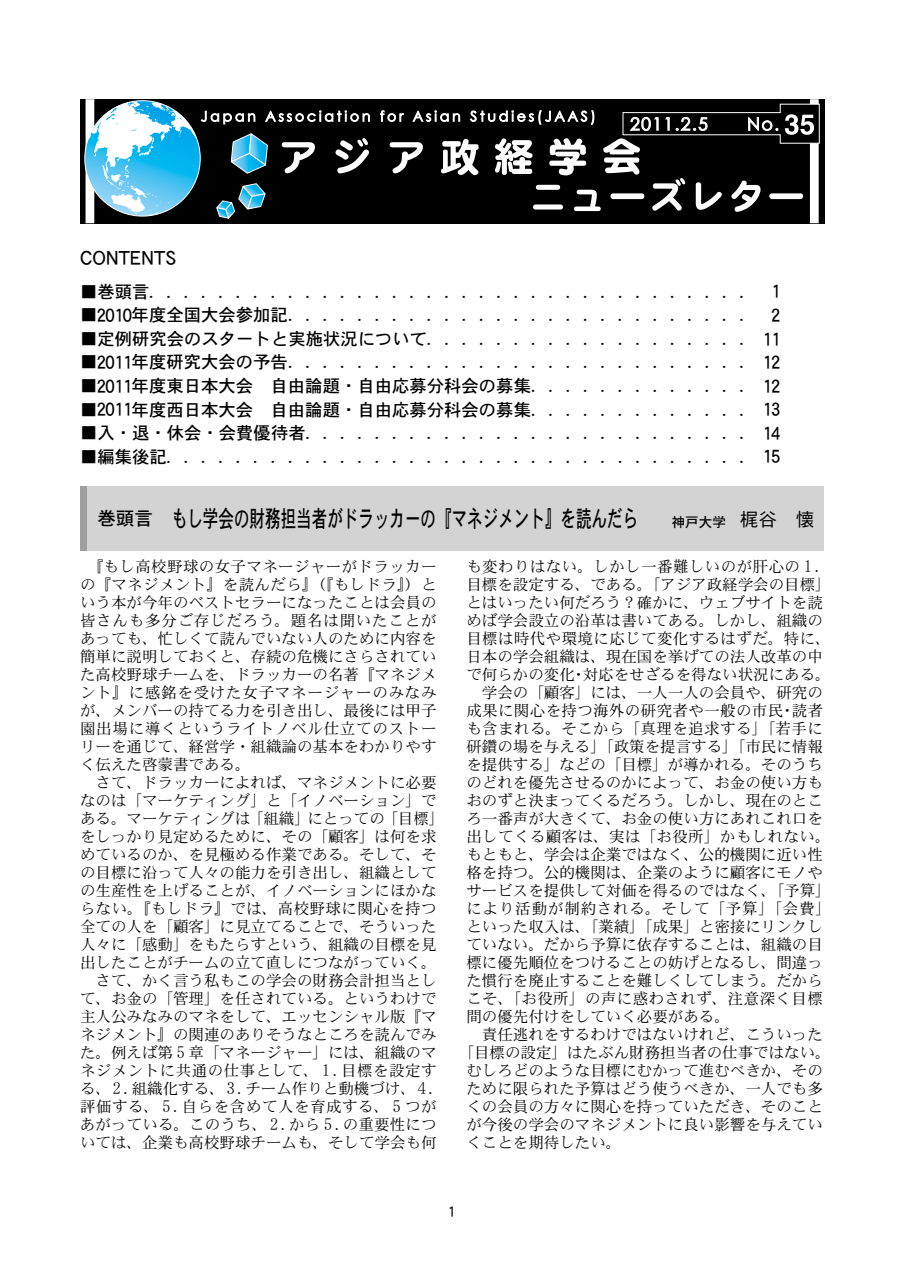
<style>
.page{position:relative;width:903px;height:1275px;background:#fff}
.page>*{position:absolute;margin:0;border:0;box-sizing:border-box;transform-origin:0 0}
.t1{font:23.62px "DFHS Gothic Pro 5 W5";color:#000;scale:.66 1}
.t2{font:21.7px "DFHS Gothic Pro 5 W5";color:#000;scale:.91 1}
.t3{font:17.5px "Century Gothic";color:#fff}
.t4{font:17.32px "DFHS Gothic Pro 5 W5";color:#000}
.t5{font:16.1px "DFHS Gothic Pro 5 W5";color:#000;scale:.9 1}
.t6{font:15.58px/18px "DFHS Mincho Pro 5 W3";color:#000}
.t7{font:15.58px "DFHS Mincho Pro 5 W3";letter-spacing:.025em;color:#000}
.t8{font:15.58px "DFHS Mincho Pro 5 W3";letter-spacing:.03em;color:#000}
.t9{font:15.58px "DFHS Mincho Pro 5 W3";letter-spacing:.055em;color:#000}
.t10{font:13.65px "DFHS Gothic Pro 5 W5";color:#000}
.s1{font-size:20.47px}
.s2{font-size:18.55px}
.s3{font-family:"DFHS Gothic Pro 5 W3";font-size:18.55px}
.s4{font-size:15.92px}
</style>
<div class="page">
<div style="left:80px;top:99px;width:744px;height:124px;background:#000"></div>
<div style="left:810px;top:99px;width:9px;height:124px;background:#fff"></div>
<svg style="left:84px;top:99px;width:286px;height:124px"></svg>
<svg style="left:380px;top:103px;width:440px;height:109px"></svg>
<div style="left:80px;top:486px;width:7px;height:64px;background:#9f9fa0"></div>
<div style="left:87px;top:486px;width:737px;height:64px;background:#d3d3d4"></div>
<p class="t3" style="left:630px;top:112px;width:79px">2011.2.5</p>
<h2 class="t2" style="left:80px;top:245px;width:107px">CONTENTS</h2>
<p class="t4" style="left:80px;top:282px;width:702px">■巻頭言．．．．．．．．．．．．．．．．．．．．．．．．．．．．．．．．．．． <span class="s1">1</span></p>
<p class="t4" style="left:80px;top:306px;width:702px">■<span class="s1">2010</span>年度全国大会参加記．．．．．．．．．．．．．．．．．．．．．．．．．．． <span class="s1">2</span></p>
<p class="t4" style="left:80px;top:329px;width:702px">■定例研究会のスタートと実施状況について．．．．．．．．．．．．．．．．．．． <span class="s1">11</span></p>
<p class="t4" style="left:80px;top:353px;width:702px">■<span class="s1">2011</span>年度研究大会の予告．．．．．．．．．．．．．．．．．．．．．．．．．．． <span class="s1">12</span></p>
<p class="t4" style="left:80px;top:376px;width:702px">■<span class="s1">2011</span>年度東日本大会　自由論題・自由応募分科会の募集．．．．．．．．．．．．． <span class="s1">12</span></p>
<p class="t4" style="left:80px;top:400px;width:702px">■<span class="s1">2011</span>年度西日本大会　自由論題・自由応募分科会の募集．．．．．．．．．．．．． <span class="s1">13</span></p>
<p class="t4" style="left:80px;top:423px;width:702px">■入・退・休会・会費優待者．．．．．．．．．．．．．．．．．．．．．．．．．． <span class="s1">14</span></p>
<p class="t4" style="left:80px;top:447px;width:702px">■編集後記．．．．．．．．．．．．．．．．．．．．．．．．．．．．．．．．．． <span class="s1">15</span></p>
<h1 class="t1" style="left:97px;top:505px;width:821px"><span class="s2">巻頭言　</span>もし学会の財務担当者がドラッカーの『マネジメント』を読んだら</h1>
<p class="t10" style="left:672px;top:514px;width:144px">神戸大学 <span class="s3">梶谷　懐</span></p>
<p class="t6" style="left:80px;top:557px;width:366px;text-indent:8px">『もし高校野球の女子マネージャーがドラッカーの『マネジメント』を読んだら』（『もしドラ』）という本が今年のベストセラーになったことは会員の皆さんも多分ご存じだろう。題名は聞いたことがあっても、忙しくて読んでいない人のために内容を簡単に説明しておくと、存続の危機にさらされていた高校野球チームを、ドラッカーの名著『マネジメント』に感銘を受けた女子マネージャーのみなみが、メンバーの持てる力を引き出し、最後には甲子園出場に導くというライトノベル仕立てのストーリーを通じて、経営学・組織論の基本をわかりやすく伝えた啓蒙書である。<br>　さて、ドラッカーによれば、マネジメントに必要なのは「マーケティング」と「イノベーション」である。マーケティングは「組織」にとっての「目標」をしっかり見定めるために、その「顧客」は何を求めているのか、を見極める作業である。そして、その目標に沿って人々の能力を引き出し、組織としての生産性を上げることが、イノベーションにほかならない。『もしドラ』では、高校野球に関心を持つ全ての人を「顧客」に見立てることで、そういった人々に「感動」をもたらすという、組織の目標を見出したことがチームの立て直しにつながっていく。　さて、かく言う私もこの学会の財務会計担当として、お金の「管理」を任されている。というわけで主人公みなみのマネをして、エッセンシャル版『マネジメント』の関連のありそうなところを読んでみた。例えば第<span class="s4">５</span>章「マネージャー」には、組織のマネジメントに共通の仕事として、<span class="s4">１</span>．目標を設定する、<span class="s4">２</span>．組織化する、<span class="s4">３</span>．チーム作りと動機づけ、<span class="s4">４</span>．評価する、<span class="s4">５</span>．自らを含めて人を育成する、<span class="s4">５</span>つがあがっている。このうち、<span class="s4">２</span>．から<span class="s4">５</span>．の重要性については、企業も高校野球チームも、そして学会も何</p>
<p class="t8" style="left:466px;top:558px;width:366px">も変わりはない。しかし一番難しいのが肝心の<span class="s4">１</span>．</p>
<p class="t6" style="left:466px;top:575px;width:366px">目標を設定する、である。「アジア政経学会の目標」</p>
<p class="t6" style="left:466px;top:593px;width:358px">とはいったい何だろう？確かに、ウェブサイトを読</p>
<p class="t6" style="left:466px;top:611px;width:358px">めば学会設立の沿革は書いてある。しかし、組織の</p>
<p class="t7" style="left:466px;top:630px;width:366px">目標は時代や環境に応じて変化するはずだ。特に、</p>
<p class="t6" style="left:466px;top:647px;width:358px">日本の学会組織は、現在国を挙げての法人改革の中</p>
<p class="t6" style="left:466px;top:665px;width:366px">で何らかの変化･対応をせざるを得ない状況にある。</p>
<p class="t6" style="left:466px;top:683px;width:358px">　学会の「顧客」には、一人一人の会員や、研究の</p>
<p class="t7" style="left:466px;top:702px;width:358px">成果に関心を持つ海外の研究者や一般の市民･読者</p>
<p class="t7" style="left:466px;top:720px;width:358px">も含まれる。そこから「真理を追求する」「若手に</p>
<p class="t6" style="left:466px;top:737px;width:358px">研鑽の場を与える」「政策を提言する」「市民に情報</p>
<p class="t6" style="left:466px;top:755px;width:358px">を提供する」などの「目標」が導かれる。そのうち</p>
<p class="t6" style="left:466px;top:773px;width:358px">のどれを優先させるのかによって、お金の使い方も</p>
<p class="t6" style="left:466px;top:791px;width:358px">おのずと決まってくるだろう。しかし、現在のとこ</p>
<p class="t6" style="left:466px;top:809px;width:358px">ろ一番声が大きくて、お金の使い方にあれこれ口を</p>
<p class="t7" style="left:466px;top:828px;width:366px">出してくる顧客は、実は「お役所」かもしれない。</p>
<p class="t6" style="left:466px;top:845px;width:358px">もともと、学会は企業ではなく、公的機関に近い性</p>
<p class="t6" style="left:466px;top:863px;width:358px">格を持つ。公的機関は、企業のように顧客にモノや</p>
<p class="t6" style="left:466px;top:881px;width:366px">サービスを提供して対価を得るのではなく、「予算」</p>
<p class="t9" style="left:466px;top:900px;width:366px">により活動が制約される。そして「予算」「会費」</p>
<p class="t6" style="left:466px;top:917px;width:358px">といった収入は、「業績」「成果」と密接にリンクし</p>
<p class="t6" style="left:466px;top:935px;width:358px">ていない。だから予算に依存することは、組織の目</p>
<p class="t6" style="left:466px;top:953px;width:358px">標に優先順位をつけることの妨げとなるし、間違っ</p>
<p class="t6" style="left:466px;top:971px;width:358px">た慣行を廃止することを難しくしてしまう。だから</p>
<p class="t7" style="left:466px;top:990px;width:358px">こそ、「お役所」の声に惑わされず、注意深く目標</p>
<p class="t6" style="left:466px;top:1007px;width:265px">間の優先付けをしていく必要がある。</p>
<p class="t6" style="left:466px;top:1025px;width:358px">　責任逃れをするわけではないけれど、こういった</p>
<p class="t6" style="left:459px;top:1043px;width:374px">「目標の設定」はたぶん財務担当者の仕事ではない。</p>
<p class="t6" style="left:466px;top:1061px;width:358px">むしろどのような目標にむかって進むべきか、その</p>
<p class="t6" style="left:466px;top:1079px;width:358px">ために限られた予算はどう使うべきか、一人でも多</p>
<p class="t6" style="left:466px;top:1097px;width:358px">くの会員の方々に関心を持っていただき、そのこと</p>
<p class="t6" style="left:466px;top:1115px;width:358px">が今後の学会のマネジメントに良い影響を与えてい</p>
<p class="t6" style="left:466px;top:1133px;width:157px">くことを期待したい。</p>
<p class="t5" style="left:448px;top:1202px;width:10px">1</p>
</div>
